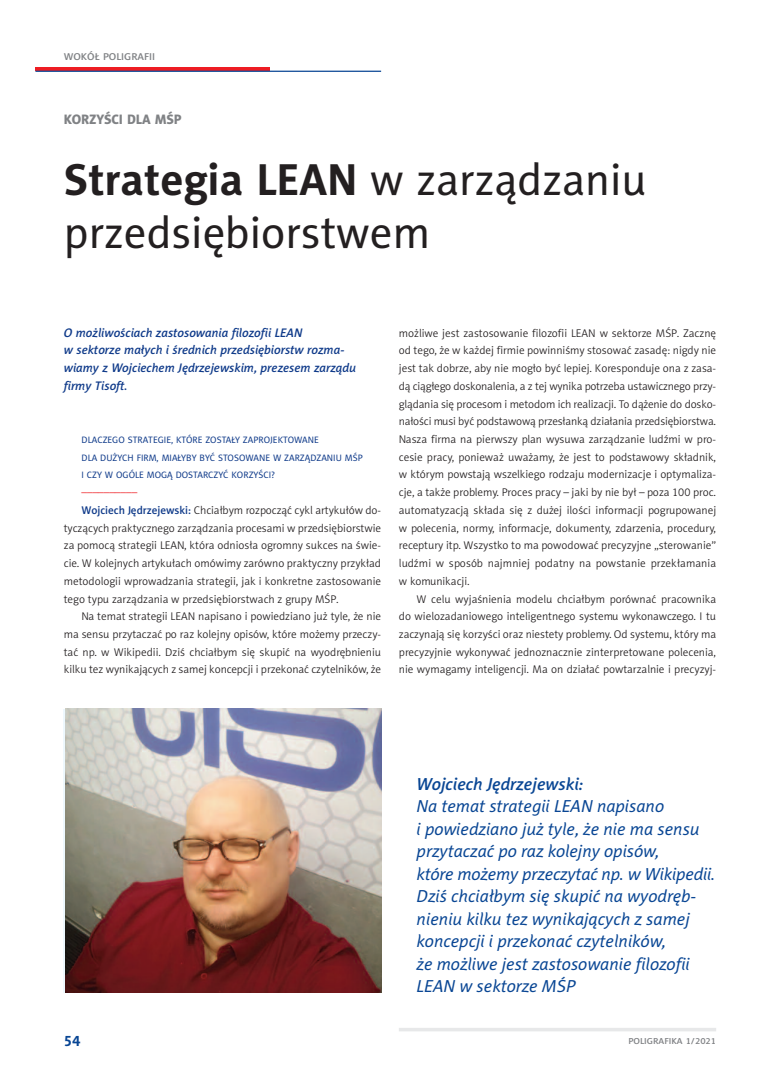
<style>
.page{position:relative;width:780px;height:1081px;background:#fff}
.page>*{position:absolute;margin:0;border:0;box-sizing:border-box;transform-origin:0 0}
.t1{font:45px/53.1px "Naomi Sans EFNPS";color:#231f20}
.t2{font:italic 17.5px/22.5px "Naomi Sans EFN";color:#094694}
.t3{font:italic 17.5px "Naomi Sans EFN Medium";color:#094694}
.t4{font:700 15px "Naomi Sans EFN";color:#094694}
.t5{font:13.75px "Naomi Sans EFN Heavy";letter-spacing:-.01em;color:#808285}
.t6{font:italic 12.5px/17.8px "Naomi Sans EFN Medium";color:#103b8a}
.t7{font:11.25px/17.8px "Naomi Sans EFN Light";color:#231f20;text-align:justify}
.t8{font:11.25px "Naomi Sans EFN Light";color:#ee1d23}
.t9{font:10px "Naomi Sans EFN Medium";color:#808285;scale:1.09 1}
.t10{font:9.38px/17.8px "Naomi Sans EFN";color:#103b8a}
.t11{font:8.75px "Naomi Sans EFN Medium";color:#808285;scale:1.09 1}
.s1{font-weight:700}
.s2{font-family:"Naomi Sans EFN Medium";color:#103b8a}
</style>
<div class="page">
<hr style="left:399px;top:1028px;width:317px;height:3px;background:#e7e8e9">
<svg style="left:35px;top:67px;width:234px;height:4px"></svg>
<hr style="left:35px;top:71px;width:346px;height:1px;background:#094694">
<img style="left:65px;top:709px;width:316px;height:283px">
<p class="t9" style="left:64px;top:53px;width:85px">wokół poligrafii</p>
<p class="t5" style="left:64px;top:114px;width:119px">KORZYŚCI DLA MŚP</p>
<h1 class="t1" style="left:64px;top:157px;width:584px"><span class="s1">Strategia LEAN</span> w zarządzaniu przedsiębiorstwem</h1>
<p class="t6" style="left:64px;top:325px;width:294px">O możliwościach zastosowania filozofii LEAN<br>w sektorze małych i średnich przedsiębiorstw rozma&shy;wiamy z Wojciechem Jędrzejewskim, prezesem zarządu firmy Tisoft.</p>
<p class="t10" style="left:81px;top:432px;width:283px">DLACZEGO STRATEGIE, KTÓRE ZOSTAŁY ZAPROJEKTOWANE<br>DLA DUŻYCH FIRM, MIAŁYBY BYĆ STOSOWANE W ZARZĄDZANIU MŚP<br>I CZY W OGÓLE MOGĄ DOSTARCZYĆ KORZYŚCI?</p>
<p class="t8" style="left:81px;top:488px;width:57px">––––––––––</p>
<p class="t7" style="left:81px;top:502px;width:301px"><span class="s2">wojciech Jędrzejewski:</span> Chciałbym rozpocząć cykl artykułów do-</p>
<p class="t7" style="left:64px;top:520px;width:319px">tyczących praktycznego zarządzania procesami w przedsiębiorstwie</p>
<p class="t7" style="left:64px;top:537px;width:319px">za pomocą strategii LEAN, która odniosła ogromny sukces na świe-</p>
<p class="t7" style="left:64px;top:555px;width:319px">cie. W kolejnych artykułach omówimy zarówno praktyczny przykład</p>
<p class="t7" style="left:64px;top:573px;width:319px">metodologii wprowadzania strategii, jak i konkretne zastosowanie</p>
<p class="t7" style="left:64px;top:591px;width:276px">tego typu zarządzania w przedsiębiorstwach z grupy MŚP.</p>
<p class="t7" style="left:82px;top:608px;width:301px">Na temat strategii LEAN napisano i powiedziano już tyle, że nie</p>
<p class="t7" style="left:64px;top:626px;width:319px">ma sensu przytaczać po raz kolejny opisów, które możemy przeczy-</p>
<p class="t7" style="left:64px;top:644px;width:319px">tać np. w Wikipedii. Dziś chciałbym się skupić na wyodrębnieniu</p>
<p class="t7" style="left:64px;top:661px;width:319px">kilku tez wynikających z samej koncepcji i przekonać czytelników, że</p>
<p class="t7" style="left:399px;top:325px;width:319px">możliwe jest zastosowanie filozofii LEAN w sektorze MŚP. Zacznę od tego, że w każdej firmie powinniśmy stosować zasadę: nigdy nie jest tak dobrze, aby nie mogło być lepiej. Koresponduje ona z zasa&shy;dą ciągłego doskonalenia, a z tej wynika potrzeba ustawicznego przy&shy;glądania się procesom i metodom ich realizacji. To dążenie do dosko&shy;nałości musi być podstawową przesłanką działania przedsiębiorstwa.<br>Nasza firma na pierwszy plan wysuwa zarządzanie ludźmi w pro&shy;cesie pracy, ponieważ uważamy, że jest to podstawowy składnik, w którym powstają wszelkiego rodzaju modernizacje i optymaliza&shy;cje, a także problemy. Proces pracy – jaki by nie był – poza 100 proc. automatyzacją składa się z dużej ilości informacji pogrupowanej w polecenia, normy, informacje, dokumenty, zdarzenia, procedury, receptury itp. Wszystko to ma powodować precyzyjne „sterowanie” ludźmi w sposób najmniej podatny na powstanie przekłamania w komunikacji.</p>
<p class="t7" style="left:399px;top:591px;width:319px;text-indent:18px">W celu wyjaśnienia modelu chciałbym porównać pracownika do wielozadaniowego inteligentnego systemu wykonawczego. I tu zaczynają się korzyści oraz niestety problemy. Od systemu, który ma precyzyjnie wykonywać jednoznacznie zinterpretowane polecenia, nie wymagamy inteligencji. Ma on działać powtarzalnie i precyzyj-</p>
<h2 class="t3" style="left:416px;top:777px;width:168px">Wojciech Jędrzejewski:</h2>
<p class="t2" style="left:416px;top:796px;width:300px">Na temat strategii LEAN napisano<br>i powiedziano już tyle, że nie ma sensu przytaczać po raz kolejny opisów,<br>które możemy przeczytać np. w Wikipedii.<br>Dziś chciałbym się skupić na wyodręb&shy;nieniu kilku tez wynikających z samej koncepcji i przekonać czytelników,<br>że możliwe jest zastosowanie filozofii LEAN w sektorze MŚP</p>
<h3 class="t4" style="left:64px;top:1034px;width:18px">54</h3>
<p class="t11" style="left:628px;top:1037px;width:82px">poligrafika 1/2021</p>
</div>
